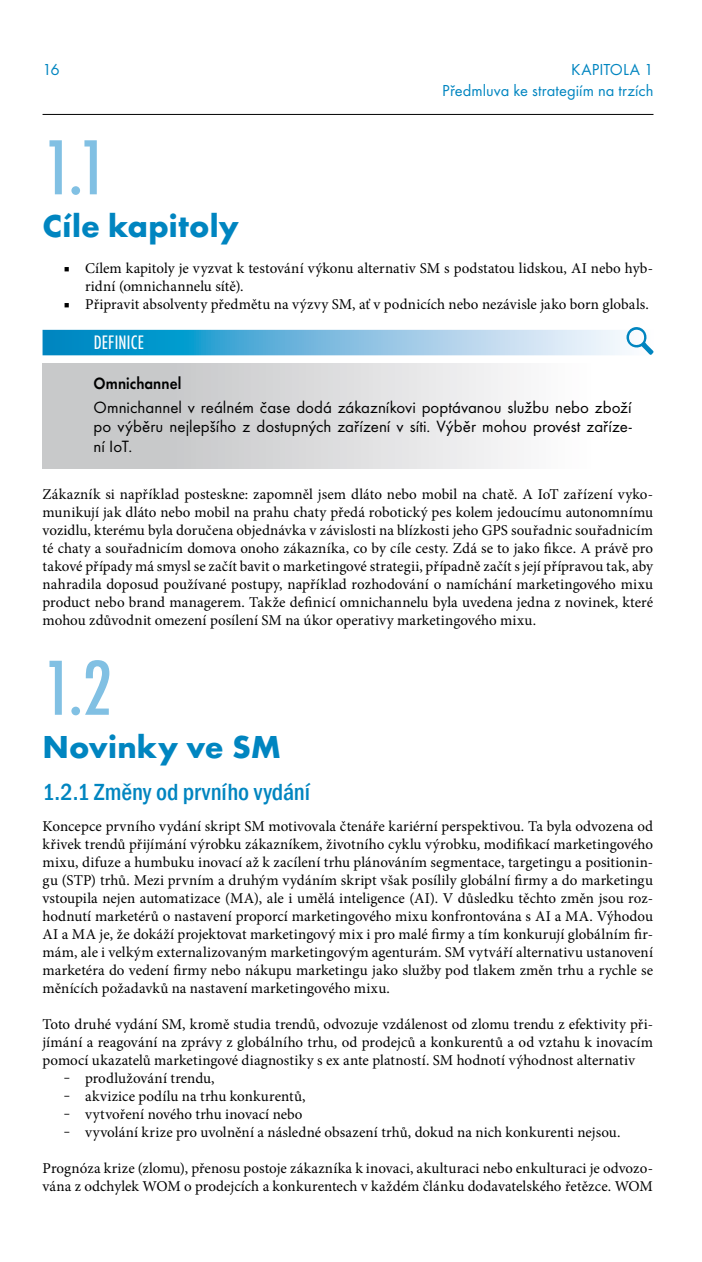
<style>
.page{position:relative;width:702px;height:1262px;background:#fff}
.page>*{position:absolute;margin:0;border:0;box-sizing:border-box;transform-origin:0 0}
.t1{font:500 condensed 81px "Futura TOT";color:#81c0e3}
.t2{font:700 33px "Futura TOT";letter-spacing:.005em;color:#0085c0}
.t3{font:500 condensed 24px "Franklin Gothic";letter-spacing:-.005em;color:#0085c0}
.t4{font:condensed 20.25px "Futura TOT";letter-spacing:.01em;color:#fff}
.t5{font:16.95px/19.5px "Futura TOT";color:#000;text-align:justify}
.t6{font:600 16.95px "Futura TOT";letter-spacing:.005em;color:#000;scale:.9 1}
.t7{font:16.5px/20.7px "Futura TOT";letter-spacing:.005em;color:#0085c0;text-align:right}
.t8{font:15px/18px "Minion Pro";letter-spacing:.005em;color:#000}
</style>
<div class="page">
<hr style="left:43px;top:114px;width:610px;height:1px;background:#000">
<svg style="left:43px;top:330px;width:583px;height:25px;background:#72bcdf"></svg>
<div style="left:43px;top:363px;width:610px;height:106px;background:linear-gradient(to right,#bebfc1,#fff)"></div>
<svg style="left:626px;top:327px;width:27px;height:28px"></svg>
<p class="t7" style="left:43px;top:59px;width:19px">16</p>
<p class="t7" style="left:442px;top:59px;width:213px">KAPITOLA 1<br>Předmluva ke strategiím na trzích</p>
<h1 class="t1" style="left:43px;top:122px;width:67px">1.1</h1>
<h2 class="t2" style="left:43px;top:206px;width:198px">Cíle kapitoly</h2>
<p class="t8" style="left:85px;top:260px;width:569px;text-indent:-21px">■ Cílem kapitoly je vyzvat k testování výkonu alternativ SM s podstatou lidskou, AI nebo hyb&shy;ridní (omnichannelu sítě).</p>
<p class="t8" style="left:64px;top:296px;width:586px">■ Připravit absolventy předmětu na výzvy SM, ať v podnicích nebo nezávisle jako born globals.</p>
<h3 class="t4" style="left:94px;top:331px;width:52px">DEFINICE</h3>
<p class="t6" style="left:94px;top:373px;width:99px">Omnichannel</p>
<p class="t5" style="left:94px;top:397px;width:539px">Omnichannel v reálném čase dodá zákazníkovi poptávanou službu nebo zboží po výběru nejlepšího z dostupných zařízení v síti. Výběr mohou provést zaříze&shy;ní IoT.</p>
<p class="t8" style="left:43px;top:485px;width:612px;text-align:justify">Zákazník si například posteskne: zapomněl jsem dláto nebo mobil na chatě. A IoT zařízení vyko&shy;munikují jak dláto nebo mobil na prahu chaty předá robotický pes kolem jedoucímu autonomnímu vozidlu, kterému byla doručena objednávka v závislosti na blízkosti jeho GPS souřadnic souřadnicím té chaty a souřadnicím domova onoho zákazníka, co by cíle cesty. Zdá se to jako fikce. A právě pro takové případy má smysl se začít bavit o marketingové strategii, případně začít s její přípravou tak, aby nahradila doposud používané postupy, například rozhodování o namíchání marketingového mixu product nebo brand managerem. Takže definicí omnichannelu byla uvedena jedna z novinek, které mohou zdůvodnit omezení posílení SM na úkor operativy marketingového mixu.</p>
<h1 class="t1" style="left:43px;top:643px;width:71px">1.2</h1>
<h2 class="t2" style="left:43px;top:726px;width:240px">Novinky ve SM</h2>
<h3 class="t3" style="left:43px;top:776px;width:269px">1.2.1 Změny od prvního vydání</h3>
<p class="t8" style="left:43px;top:817px;width:612px;text-align:justify">Koncepce prvního vydání skript SM motivovala čtenáře kariérní perspektivou. Ta byla odvozena od křivek trendů přijímání výrobku zákazníkem, životního cyklu výrobku, modifikací marketingového mixu, difuze a humbuku inovací až k zacílení trhu plánováním segmentace, targetingu a positionin&shy;gu (STP) trhů. Mezi prvním a druhým vydáním skript však posílily globální firmy a do marketingu vstoupila nejen automatizace (MA), ale i umělá inteligence (AI). V důsledku těchto změn jsou roz&shy;hodnutí marketérů o nastavení proporcí marketingového mixu konfrontována s AI a MA. Výhodou AI a MA je, že dokáží projektovat marketingový mix i pro malé firmy a tím konkurují globálním fir&shy;mám, ale i velkým externalizovaným marketingovým agenturám. SM vytváří alternativu ustanovení marketéra do vedení firmy nebo nákupu marketingu jako služby pod tlakem změn trhu a rychle se měnících požadavků na nastavení marketingového mixu.</p>
<p class="t8" style="left:43px;top:1015px;width:612px">Toto druhé vydání SM, kromě studia trendů, odvozuje vzdálenost od zlomu trendu z efektivity při-</p>
<p class="t8" style="left:43px;top:1033px;width:612px">jímání a reagování na zprávy z globálního trhu, od prodejců a konkurentů a od vztahu k inovacím</p>
<p class="t8" style="left:43px;top:1051px;width:594px">pomocí ukazatelů marketingové diagnostiky s ex ante platností. SM hodnotí výhodnost alternativ</p>
<p class="t8" style="left:64px;top:1069px;width:152px">‒ prodlužování trendu,</p>
<p class="t8" style="left:64px;top:1087px;width:243px">‒ akvizice podílu na trhu konkurentů,</p>
<p class="t8" style="left:64px;top:1105px;width:240px">‒ vytvoření nového trhu inovací nebo</p>
<p class="t8" style="left:64px;top:1123px;width:558px">‒ vyvolání krize pro uvolnění a následné obsazení trhů, dokud na nich konkurenti nejsou.</p>
<p class="t8" style="left:43px;top:1159px;width:612px">Prognóza krize (zlomu), přenosu postoje zákazníka k inovaci, akulturaci nebo enkulturaci je odvozo&shy;vána z odchylek WOM o prodejcích a konkurentech v každém článku dodavatelského řetězce. WOM</p>
</div>
